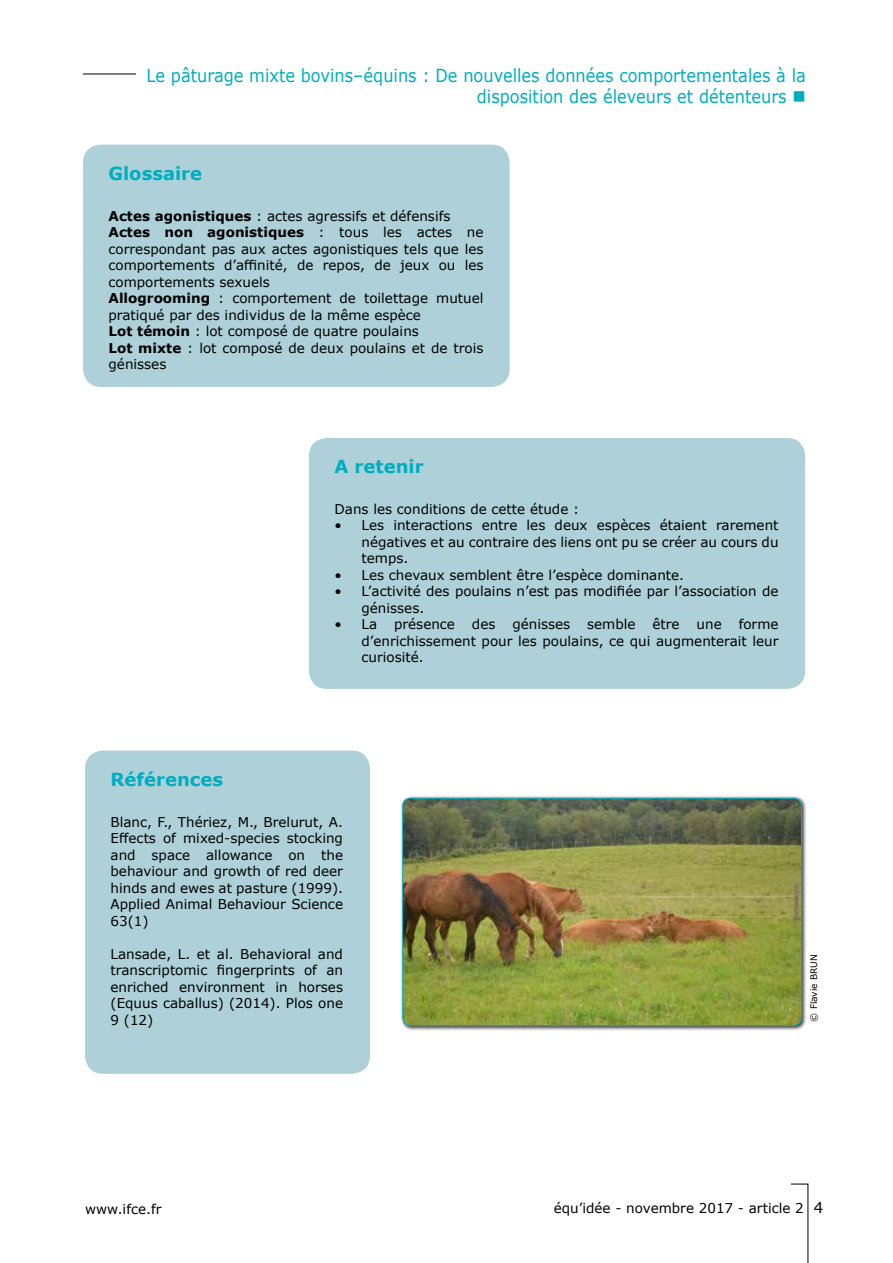
<style>
.page{position:relative;width:893px;height:1263px;background:#fff}
.page>*{position:absolute;margin:0;border:0;box-sizing:border-box;transform-origin:0 0}
.t1{font:18px/21px "Verdana";color:#00adbe;text-align:right;scale:.9 1}
.t2{font:700 18px "Verdana";color:#00adbe}
.t3{font:13.5px/16.5px "Verdana";color:#000;text-align:justify}
.t4{font:9px "Verdana";color:#000}
.s1{font-weight:700}
.s2{font-size:15px}
</style>
<div class="page">
<svg style="left:791px;top:1183px;width:18px;height:80px"></svg>
<hr style="left:83px;top:74px;width:53px;height:1px;background:#000">
<div style="left:83px;top:145px;width:427px;height:242px;background:#add0d9;border-radius:18px"></div>
<div style="left:309px;top:438px;width:496px;height:251px;background:#add0d9;border-radius:18px"></div>
<div style="left:85px;top:750px;width:285px;height:324px;background:#add0d9;border-radius:18px"></div>
<div style="left:400px;top:795px;width:407px;height:236px;background:#000;opacity:.75"></div>
<img style="left:403px;top:798px;width:398px;height:227px">
<div style="left:402px;top:798px;width:400px;height:228px;border:1px solid #00adbe;border-radius:8px"></div>
<h1 class="t1" style="left:147px;top:65px;width:734px">Le pâturage mixte bovins–équins : De nouvelles données comportementales à la disposition des éleveurs et détenteurs ■</h1>
<h1 class="t2" style="left:109px;top:161px;width:95px">Glossaire</h1>
<p class="t3" style="left:109px;top:207px;width:376px;text-align:left"><span class="s1">Actes agonistiques</span> : actes agressifs et défensifs <span class="s1">Actes non agonistiques</span> : tous les actes ne correspondant pas aux actes agonistiques tels que les comportements d’affinité, de repos, de jeux ou les comportements sexuels<br><span class="s1">Allogrooming</span> : comportement de toilettage mutuel pratiqué par des individus de la même espèce<br><span class="s1">Lot témoin</span> : lot composé de quatre poulains<br><span class="s1">Lot mixte</span> : lot composé de deux poulains et de trois génisses</p>
<h1 class="t2" style="left:334px;top:454px;width:91px">A retenir</h1>
<p class="t3" style="left:334px;top:501px;width:246px">Dans les conditions de cette étude :</p>
<p class="t3" style="left:361px;top:517px;width:419px;text-indent:-27px">• Les interactions entre les deux espèces étaient rarement négatives et au contraire des liens ont pu se créer au cours du temps.</p>
<p class="t3" style="left:334px;top:567px;width:351px">• Les chevaux semblent être l’espèce dominante.</p>
<p class="t3" style="left:361px;top:583px;width:418px;text-indent:-27px">• L’activité des poulains n’est pas modifiée par l’association de génisses.</p>
<p class="t3" style="left:334px;top:616px;width:44px">• La</p>
<p class="t3" style="left:394px;top:616px;width:62px">présence</p>
<p class="t3" style="left:472px;top:616px;width:25px">des</p>
<p class="t3" style="left:512px;top:616px;width:59px">génisses</p>
<p class="t3" style="left:587px;top:616px;width:50px">semble</p>
<p class="t3" style="left:652px;top:616px;width:29px">être</p>
<p class="t3" style="left:697px;top:616px;width:27px">une</p>
<p class="t3" style="left:361px;top:616px;width:419px;text-indent:377px">forme d’enrichissement pour les poulains, ce qui augmenterait leur curiosité.</p>
<h1 class="t2" style="left:111px;top:767px;width:114px">Références</h1>
<p class="t3" style="left:111px;top:813px;width:234px">Blanc, F., Thériez, M., Brelurut, A.<br>Effects of mixed-species stocking and space allowance on the behaviour and growth of red deer hinds and ewes at pasture (1999).<br>Applied Animal Behaviour Science 63(1)</p>
<p class="t3" style="left:111px;top:945px;width:234px">Lansade, L. et al. Behavioral and transcriptomic fingerprints of an enriched environment in horses (Equus caballus) (2014). Plos one 9 (12)</p>
<p class="t4" style="left:808px;top:1022px;width:69px;rotate:-90deg">© Flavie BRUN</p>
<p class="t3" style="left:85px;top:1201px;width:78px">www.ifce.fr</p>
<p class="t3" style="left:554px;top:1200px;width:271px">équ’idée - novembre 2017 - article 2 <span class="s2">4</span></p>
</div>
